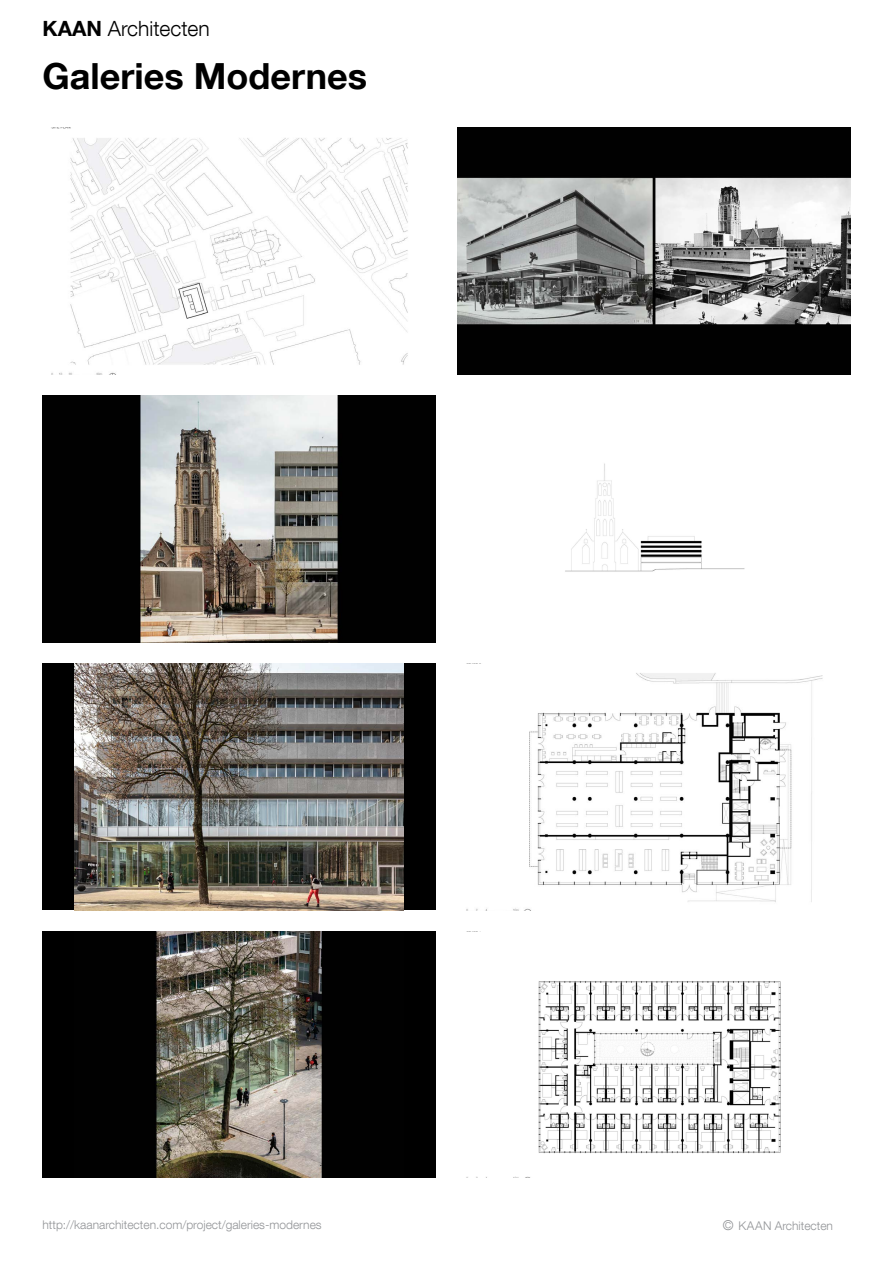
<style>
.page{position:relative;width:893px;height:1263px;background:#fff}
.page>*{position:absolute;margin:0;border:0;box-sizing:border-box;transform-origin:0 0}
.t1{font:700 36px "Helvetica Neue LT Com";color:#000}
.t2{font:300 21px "Helvetica Neue LT Com";color:#000}
.t3{font:300 12px "Helvetica Neue LT Com";color:#939598}
.s1{font-weight:700}
.s2{font-size:13.5px}
</style>
<div class="page">
<img style="left:51px;top:128px;width:357px;height:246px">
<img style="left:457px;top:128px;width:393px;height:246px">
<img style="left:43px;top:395px;width:393px;height:247px">
<img style="left:565px;top:463px;width:180px;height:109px">
<div style="left:43px;top:663px;width:393px;height:247px;background:#000"></div>
<img style="left:75px;top:663px;width:329px;height:247px">
<img style="left:466px;top:663px;width:357px;height:247px">
<div style="left:43px;top:931px;width:393px;height:247px;background:#000"></div>
<img style="left:156px;top:931px;width:166px;height:247px">
<img style="left:466px;top:931px;width:315px;height:247px">
<h2 class="t2" style="left:43px;top:16px;width:169px"><span class="s1">KAAN</span> Architecten</h2>
<h1 class="t1" style="left:43px;top:54px;width:326px">Galeries Modernes</h1>
<p class="t3" style="left:43px;top:1217px;width:281px">http://kaanarchitecten.com/project/galeries-modernes</p>
<p class="t3" style="left:723px;top:1218px;width:112px"><span class="s2">©</span> KAAN Architecten</p>
</div>
